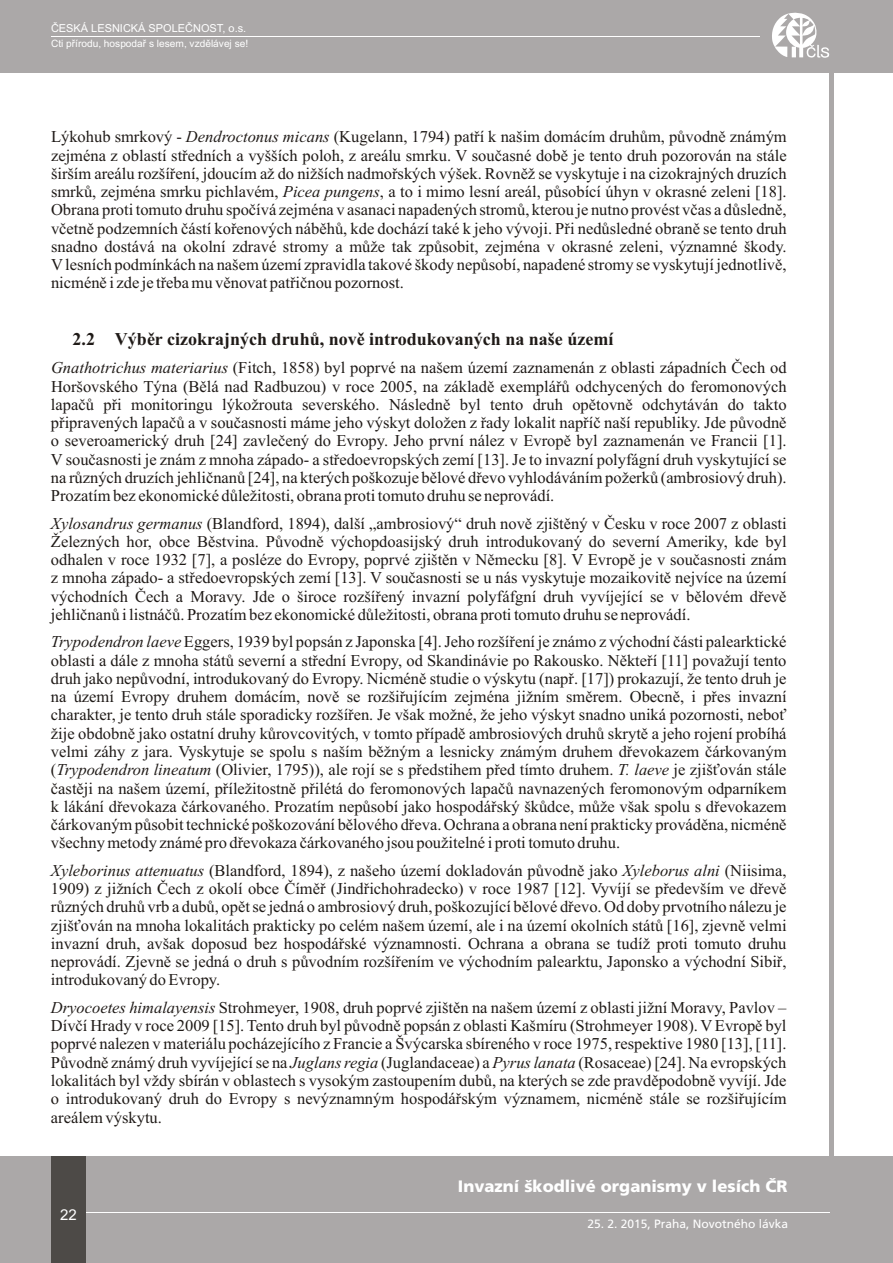
<style>
.page{position:relative;width:893px;height:1263px;background:#fff}
.page>*{position:absolute;margin:0;border:0;box-sizing:border-box;transform-origin:0 0}
.t1{font:700 18px "Times New Roman";color:#1f1a17}
.t2{font:16.5px/18.3px "Times New Roman";color:#1f1a17;text-align:justify}
.t3{font:900 16.5px "Frutiger CE";letter-spacing:-3.03em;color:#fff}
.t4{font:15px "Arial";color:#fff}
.t5{font:12px "Frutiger CE";letter-spacing:-2.78em;color:#fff}
.t6{font:10.95px "Arial";color:#fff}
.t7{font:10.2px "Arial";color:#fff}
.s1{font-style:italic}
</style>
<div class="page">
<div style="left:0;top:0;width:893px;height:72px;background:#aba8a8"></div>
<div style="left:0;top:1157px;width:893px;height:106px;background:#aba8a8"></div>
<hr style="left:829px;top:25px;width:4px;height:1153px;background:#aba8a8">
<hr style="left:68px;top:1212px;width:761px;height:1px;background:#fff">
<div style="left:51px;top:1157px;width:34px;height:106px;background:#4d4a47"></div>
<hr style="left:51px;top:36px;width:709px;height:1px;background:#fff">
<svg style="left:772px;top:12px;width:57px;height:46px"></svg>
<p class="t6" style="left:51px;top:24px;width:197px">ČESKÁ LESNICKÁ SPOLEČNOST, o.s.</p>
<p class="t7" style="left:51px;top:40px;width:199px">Cti přírodu, hospodař s lesem, vzdělávej se!</p>
<p class="t2" style="left:51px;top:129px;width:737px">Lýkohub smrkový - <span class="s1">Dendroctonus micans</span> (Kugelann, 1794) patří k našim domácím druhům, původně známým zejména z oblastí středních a vyšších poloh, z areálu smrku. V současné době je tento druh pozorován na stále širším areálu rozšíření, jdoucím až do nižších nadmořských výšek. Rovněž se vyskytuje i na cizokrajných druzích smrků, zejména smrku pichlavém, <span class="s1">Picea pungens</span>, a to i mimo lesní areál, působící úhyn v okrasné zeleni [18].<br>Obrana proti tomuto druhu spočívá zejména v asanaci napadených stromů, kterou je nutno provést včas a důsledně, včetně podzemních částí kořenových náběhů, kde dochází také k jeho vývoji. Při nedůsledné obraně se tento druh snadno dostává na okolní zdravé stromy a může tak způsobit, zejména v okrasné zeleni, významné škody.<br>Vlesních podmínkách na našem území zpravidla takové škody nepůsobí, napadené stromy se vyskytují jednotlivě, nicméně i zde je třeba mu věnovat patřičnou pozornost.</p>
<p class="t1" style="left:73px;top:333px;width:542px">2.2 Výběr cizokrajných druhů, nově introdukovaných na naše území</p>
<p class="t2" style="left:51px;top:360px;width:737px"><span class="s1">Gnathotrichus materiarius</span> (Fitch, 1858) byl poprvé na našem území zaznamenán z oblasti západních Čech od Horšovského Týna (Bělá nad Radbuzou) v roce 2005, na základě exemplářů odchycených do feromonových lapačů při monitoringu lýkožrouta severského. Následně byl tento druh opětovně odchytáván do takto připravených lapačů a v současnosti máme jeho výskyt doložen z řady lokalit napříč naší republiky. Jde původně o severoamerický druh [24] zavlečený do Evropy. Jeho první nález v Evropě byl zaznamenán ve Francii [1].<br>V současnosti je znám z mnoha západo- a středoevropských zemí [13]. Je to invazní polyfágní druh vyskytující se na různých druzích jehličnanů [24], na kterých poškozuje bělové dřevo vyhlodáváním požerků (ambrosiový druh).<br>Prozatím bez ekonomické důležitosti, obrana proti tomuto druhu se neprovádí.</p>
<p class="t2" style="left:51px;top:515px;width:737px"><span class="s1">Xylosandrus germanus</span> (Blandford, 1894), další „ambrosiový“ druh nově zjištěný v Česku v roce 2007 z oblasti Železných hor, obce Běstvina. Původně výchopdoasijský druh introdukovaný do severní Ameriky, kde byl odhalen v roce 1932 [7], a posléze do Evropy, poprvé zjištěn v Německu [8]. V Evropě je v současnosti znám z mnoha západo- a středoevropských zemí [13]. V současnosti se u nás vyskytuje mozaikovitě nejvíce na území východních Čech a Moravy. Jde o široce rozšířený invazní polyfáfgní druh vyvíjející se v bělovém dřevě jehličnanů i listnáčů. Prozatím bez ekonomické důležitosti, obrana proti tomuto druhu se neprovádí.</p>
<p class="t2" style="left:51px;top:634px;width:737px"><span class="s1">Trypodendron laeve</span> Eggers, 1939 byl popsán z Japonska [4]. Jeho rozšíření je známo z východní části palearktické oblasti a dále z mnoha států severní a střední Evropy, od Skandinávie po Rakousko. Někteří [11] považují tento druh jako nepůvodní, introdukovaný do Evropy. Nicméně studie o výskytu (např. [17]) prokazují, že tento druh je na území Evropy druhem domácím, nově se rozšiřujícím zejména jižním směrem. Obecně, i přes invazní charakter, je tento druh stále sporadicky rozšířen. Je však možné, že jeho výskyt snadno uniká pozornosti, neboť žije obdobně jako ostatní druhy kůrovcovitých, v tomto případě ambrosiových druhů skrytě a jeho rojení probíhá velmi záhy z jara. Vyskytuje se spolu s naším běžným a lesnicky známým druhem dřevokazem čárkovaným (<span class="s1">Trypodendron lineatum</span> (Olivier, 1795)), ale rojí se s předstihem před tímto druhem. <span class="s1">T. laeve</span> je zjišťován stále častěji na našem území, příležitostně přilétá do feromonových lapačů navnazených feromonovým odparníkem k lákání dřevokaza čárkovaného. Prozatím nepůsobí jako hospodářský škůdce, může však spolu s dřevokazem čárkovaným působit technické poškozování bělového dřeva. Ochrana a obrana není prakticky prováděna, nicméně všechny metody známé pro dřevokaza čárkovaného jsou použitelné i proti tomuto druhu.</p>
<p class="t2" style="left:51px;top:863px;width:737px"><span class="s1">Xyleborinus attenuatus</span> (Blandford, 1894), z našeho území dokladován původně jako <span class="s1">Xyleborus alni</span> (Niisima, 1909) z jižních Čech z okolí obce Číměř (Jindřichohradecko) v roce 1987 [12]. Vyvíjí se především ve dřevě různých druhů vrb a dubů, opět se jedná o ambrosiový druh, poškozující bělové dřevo. Od doby prvotního nálezu je zjišťován na mnoha lokalitách prakticky po celém našem území, ale i na území okolních států [16], zjevně velmi invazní druh, avšak doposud bez hospodářské významnosti. Ochrana a obrana se tudíž proti tomuto druhu neprovádí. Zjevně se jedná o druh s původním rozšířením ve východním palearktu, Japonsko a východní Sibiř, introdukovaný do Evropy.</p>
<p class="t2" style="left:51px;top:1000px;width:737px"><span class="s1">Dryocoetes himalayensis</span> Strohmeyer, 1908, druh poprvé zjištěn na našem území z oblasti jižní Moravy, Pavlov – Dívčí Hrady v roce 2009 [15]. Tento druh byl původně popsán z oblasti Kašmíru (Strohmeyer 1908). V Evropě byl poprvé nalezen v materiálu pocházejícího z Francie a Švýcarska sbíreného v roce 1975, respektive 1980 [13], [11].<br>Původně známý druh vyvíjející se na <span class="s1">Juglans regia</span> (Juglandaceae) a <span class="s1">Pyrus lanata</span> (Rosaceae) [24]. Na evropských lokalitách byl vždy sbírán v oblastech s vysokým zastoupením dubů, na kterých se zde pravděpodobně vyvíjí. Jde o introdukovaný druh do Evropy s nevýznamným hospodářským významem, nicméně stále se rozšiřujícím areálem výskytu.</p>
<p class="t4" style="left:60px;top:1209px;width:18px">22</p>
<p class="t3" style="left:458px;top:1179px;width:386px">I nvazní škodl ivéorganismyvlesíchČR</p>
<p class="t5" style="left:587px;top:1219px;width:236px">25. 2. 2015, Praha, Novotnéholávka</p>
</div>
